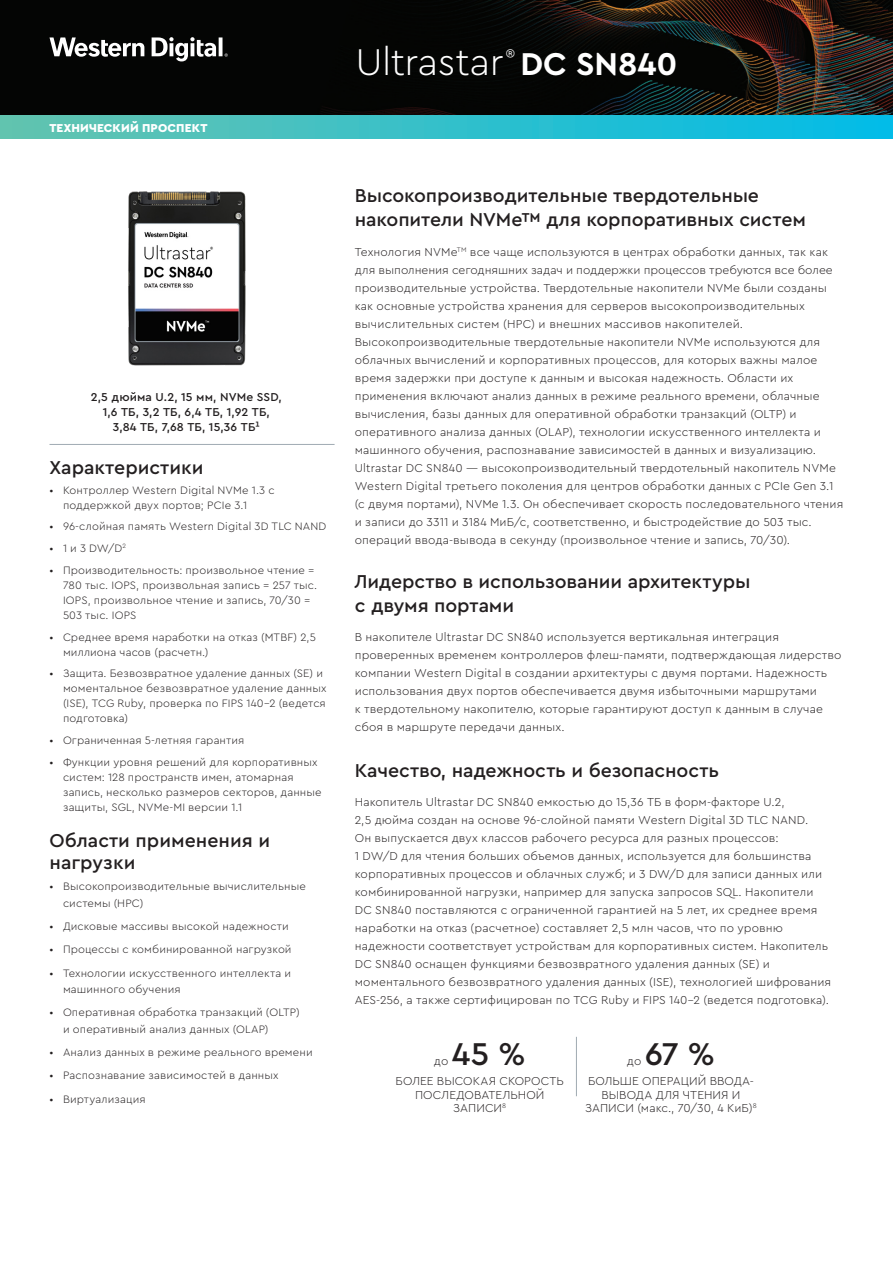
<style>
.page{position:relative;width:893px;height:1263px;background:#fff}
.page>*{position:absolute;margin:0;border:0;box-sizing:border-box;transform-origin:0 0}
.t1{font:300 39px "Cera PRO";letter-spacing:-.01em;color:#fff}
.t2{font:700 33px "Cera PRO";color:#fff}
.t3{font:500 33px "Cera PRO";color:#231f20}
.t4{font:500 19.5px/24px "Cera PRO";letter-spacing:-.005em;color:#231f20}
.t5{font:300 12px/18px "Cera PRO";letter-spacing:.005em;color:#231f20}
.t6{font:500 12px/15px "Cera PRO";letter-spacing:.01em;color:#231f20;text-align:center}
.t7{font:900 12px "Cera PRO";letter-spacing:.01em;color:#fff}
.t8{font:300 11.25px/15px "Cera PRO";letter-spacing:.01em;color:#231f20}
</style>
<div class="page">
<hr style="left:49px;top:444px;width:286px;height:1px;background:#9faab2">
<img style="left:128px;top:191px;width:118px;height:175px">
<img style="left:0;top:0;width:893px;height:115px">
<div style="left:0;top:115px;width:893px;height:23px;background:linear-gradient(to right,#67c4ae,#00bce8)"></div>
<svg style="left:49px;top:37px;width:95px;height:20px"></svg>
<svg style="left:152px;top:37px;width:76px;height:24px"></svg>
<hr style="left:576px;top:1037px;width:1px;height:59px;background:#9faab2">
<p class="t7" style="left:49px;top:120px;width:159px">ТЕХНИЧЕСКИЙ ПРОСПЕКТ</p>
<p class="t6" style="left:91px;top:389px;width:192px">2,5 дюйма U.2, 15 мм, NVMe SSD,<br>1,6 ТБ, 3,2 ТБ, 6,4 ТБ, 1,92 ТБ,<br>3,84 ТБ, 7,68 ТБ, 15,36 ТБ¹</p>
<h3 class="t4" style="left:49px;top:455px;width:156px">Характеристики</h3>
<p class="t8" style="left:63px;top:482px;width:213px;text-indent:-14px">• Контроллер Western Digital NVMe 1.3 с поддержкой двух портов; PCIe 3.1</p>
<p class="t8" style="left:49px;top:519px;width:278px">• 96-слойная память Western Digital 3D TLC NAND</p>
<p class="t8" style="left:49px;top:540px;width:78px">• 1 и 3 DW/D<sup>2</sup></p>
<p class="t8" style="left:63px;top:562px;width:256px;text-indent:-14px">• Производительность: произвольное чтение = 780 тыс. IOPS, произвольная запись = 257 тыс.<br>IOPS, произвольное чтение и запись, 70/30 = 503 тыс. IOPS</p>
<p class="t8" style="left:63px;top:629px;width:254px;text-indent:-14px">• Среднее время наработки на отказ (MTBF) 2,5 миллиона часов (расчетн.)</p>
<p class="t8" style="left:63px;top:666px;width:265px;text-indent:-14px">• Защита. Безвозвратное удаление данных (SE) и моментальное безвозвратное удаление данных (ISE), TCG Ruby, проверка по FIPS 140-2 (ведется подготовка)</p>
<p class="t8" style="left:49px;top:732px;width:197px">• Ограниченная 5-летняя гарантия</p>
<p class="t8" style="left:63px;top:754px;width:260px;text-indent:-14px">• Функции уровня решений для корпоративных систем: 128 пространств имен, атомарная запись, несколько размеров секторов, данные защиты, SGL, NVMe-MI версии 1.1</p>
<h3 class="t4" style="left:49px;top:828px;width:222px;line-height:22.5px">Области применения и нагрузки</h3>
<p class="t8" style="left:63px;top:878px;width:244px;line-height:16.5px;text-indent:-14px">• Высокопроизводительные вычислительные системы (HPC)</p>
<p class="t8" style="left:49px;top:918px;width:241px">• Дисковые массивы высокой надежности</p>
<p class="t8" style="left:49px;top:942px;width:244px">• Процессы с комбинированной нагрузкой</p>
<p class="t8" style="left:63px;top:964px;width:230px;line-height:16.5px;text-indent:-14px">• Технологии искусственного интеллекта и машинного обучения</p>
<p class="t8" style="left:63px;top:1004px;width:238px;line-height:16.5px;text-indent:-14px">• Оперативная обработка транзакций (OLTP) и оперативный анализ данных (OLAP)</p>
<p class="t8" style="left:49px;top:1044px;width:265px">• Анализ данных в режиме реального времени</p>
<p class="t8" style="left:49px;top:1068px;width:231px">• Распознавание зависимостей в данных</p>
<p class="t8" style="left:49px;top:1091px;width:98px">• Виртуализация</p>
<h1 class="t1" style="left:356px;top:36px;width:149px">Ultrastar</h1>
<h2 class="t2" style="left:506px;top:42px;width:173px"><sup>®</sup> DC SN840</h2>
<h3 class="t4" style="left:355px;top:183px;width:453px">Высокопроизводительные твердотельные накопители NVMe™ для корпоративных систем</h3>
<p class="t5" style="left:355px;top:242px;width:490px">Технология NVMe<sup>TM</sup> все чаще используются в центрах обработки данных, так как для выполнения сегодняшних задач и поддержки процессов требуются все более производительные устройства. Твердотельные накопители NVMe были созданы как основные устройства хранения для серверов высокопроизводительных вычислительных систем (HPC) и внешних массивов накопителей.<br>Высокопроизводительные твердотельные накопители NVMe используются для облачных вычислений и корпоративных процессов, для которых важны малое время задержки при доступе к данным и высокая надежность. Области их применения включают анализ данных в режиме реального времени, облачные вычисления, базы данных для оперативной обработки транзакций (OLTP) и оперативного анализа данных (OLAP), технологии искусственного интеллекта и машинного обучения, распознавание зависимостей в данных и визуализацию.<br>Ultrastar DC SN840 — высокопроизводительный твердотельный накопитель NVMe Western Digital третьего поколения для центров обработки данных с PCIe Gen 3.1 (с двумя портами), NVMe 1.3. Он обеспечивает скорость последовательного чтения и записи до 3311 и 3184 МиБ/с, соответственно, и быстродействие до 503 тыс. операций ввода-вывода в секунду (произвольное чтение и запись, 70/30).</p>
<h3 class="t4" style="left:355px;top:568px;width:397px">Лидерство в использовании архитектуры с двумя портами</h3>
<p class="t5" style="left:355px;top:628px;width:488px">В накопителе Ultrastar DC SN840 используется вертикальная интеграция проверенных временем контроллеров флеш-памяти, подтверждающая лидерство компании Western Digital в создании архитектуры с двумя портами. Надежность использования двух портов обеспечивается двумя избыточными маршрутами<br>к твердотельному накопителю, которые гарантируют доступ к данным в случае сбоя в маршруте передачи данных.</p>
<h3 class="t4" style="left:355px;top:758px;width:366px">Качество, надежность и безопасность</h3>
<p class="t5" style="left:355px;top:793px;width:478px">Накопитель Ultrastar DC SN840 емкостью до 15,36 ТБ в форм-факторе U.2,<br>2,5 дюйма создан на основе 96-слойной памяти Western Digital 3D TLC NAND.<br>Он выпускается двух классов рабочего ресурса для разных процессов:<br>1 DW/D для чтения больших объемов данных, используется для большинства корпоративных процессов и облачных служб; и 3 DW/D для записи данных или комбинированной нагрузки, например для запуска запросов SQL. Накопители DC SN840 поставляются с ограниченной гарантией на 5 лет, их среднее время наработки на отказ (расчетное) составляет 2,5 млн часов, что по уровню надежности соответствует устройствам для корпоративных систем. Накопитель DC SN840 оснащен функциями безвозвратного удаления данных (SE) и моментального безвозвратного удаления данных (ISE), технологией шифрования AES-256, а также сертифицирован по TCG Ruby и FIPS 140-2 (ведется подготовка).</p>
<h2 class="t3" style="left:452px;top:1032px;width:75px">45 %</h2>
<p class="t5" style="left:396px;top:1074px;width:170px;line-height:13.5px;text-align:center">БОЛЕЕ ВЫСОКАЯ СКОРОСТЬ<br>ПОСЛЕДОВАТЕЛЬНОЙ<br>ЗАПИСИ<sup>8</sup></p>
<p class="t5" style="left:434px;top:1051px;width:16px">до</p>
<h2 class="t3" style="left:645px;top:1032px;width:72px">67 %</h2>
<p class="t5" style="left:585px;top:1074px;width:173px;line-height:13.5px;text-align:center">БОЛЬШЕ ОПЕРАЦИЙ ВВОДА-<br>ВЫВОДА ДЛЯ ЧТЕНИЯ И<br>ЗАПИСИ (макс., 70/30, 4 КиБ)<sup>8</sup></p>
<p class="t5" style="left:627px;top:1051px;width:16px">до</p>
</div>
